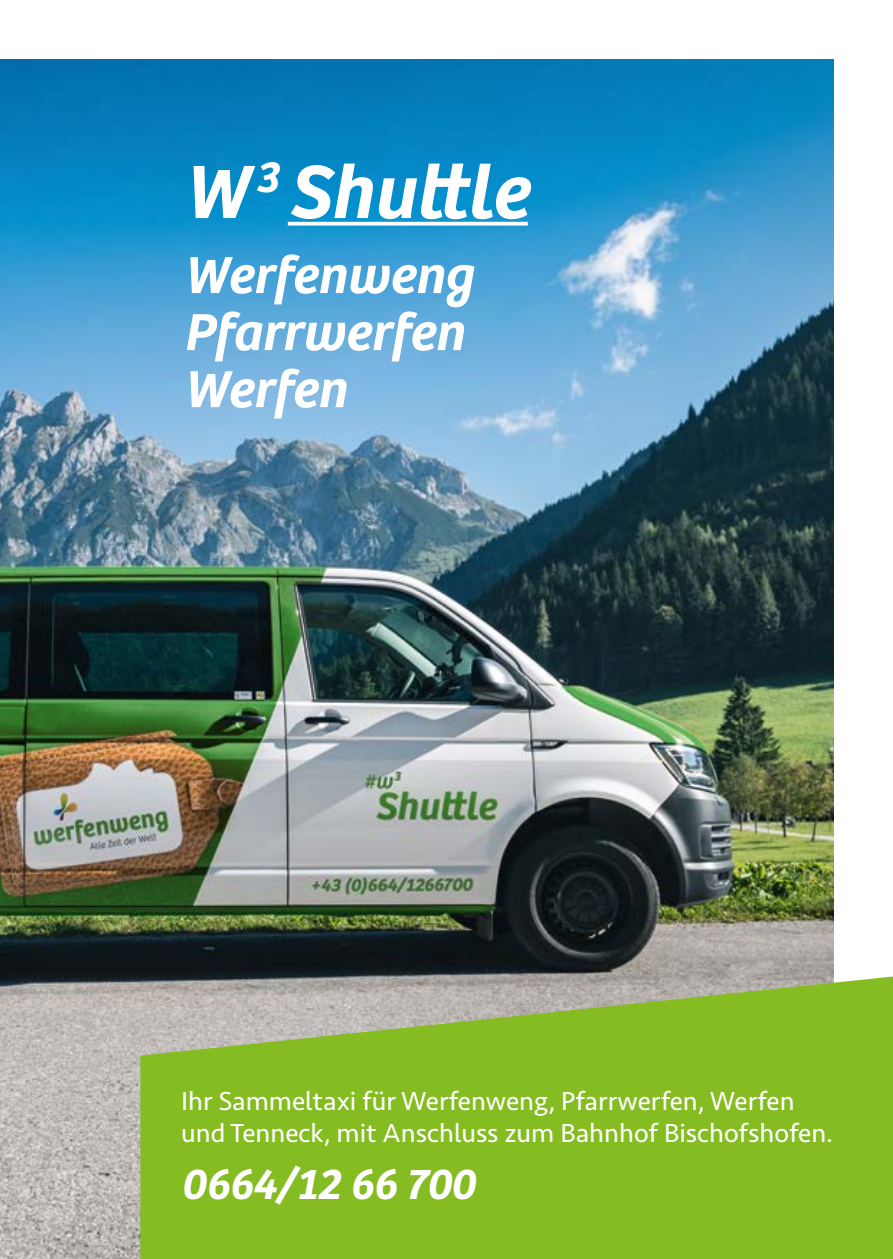
<style>
.page{position:relative;width:893px;height:1259px;background:#fff}
.page>*{position:absolute;margin:0;border:0;box-sizing:border-box;transform-origin:0 0}
.t1{font:italic 600 78.3px "Bree";color:#fff}
.t2{font:italic 600 54px/57px "Bree";color:#fff}
.t3{font:italic 600 45px "Bree";letter-spacing:-.01em;color:#fff}
.t4{font:27px/32.4px "Seravek";color:#fff}
</style>
<div class="page">
<img style="left:0;top:60px;width:833px;height:1199px">
<svg style="left:140px;top:976px;width:753px;height:283px;fill:#85bc22"></svg>
<hr style="left:288px;top:222px;width:240px;height:3px;background:#fff">
<h1 class="t1" style="left:183px;top:146px;width:346px">W<sup>3</sup> Shuttle</h1>
<h2 class="t2" style="left:183px;top:247px;width:291px">Werfenweng<br>Pfarrwerfen<br>Werfen</h2>
<p class="t4" style="left:181px;top:1085px;width:654px">Ihr Sammeltaxi für Werfenweng, Pfarrwerfen, Werfen und Tenneck, mit Anschluss zum Bahnhof Bischofshofen.</p>
<h3 class="t3" style="left:181px;top:1158px;width:295px">0664/12 66 700</h3>
</div>
